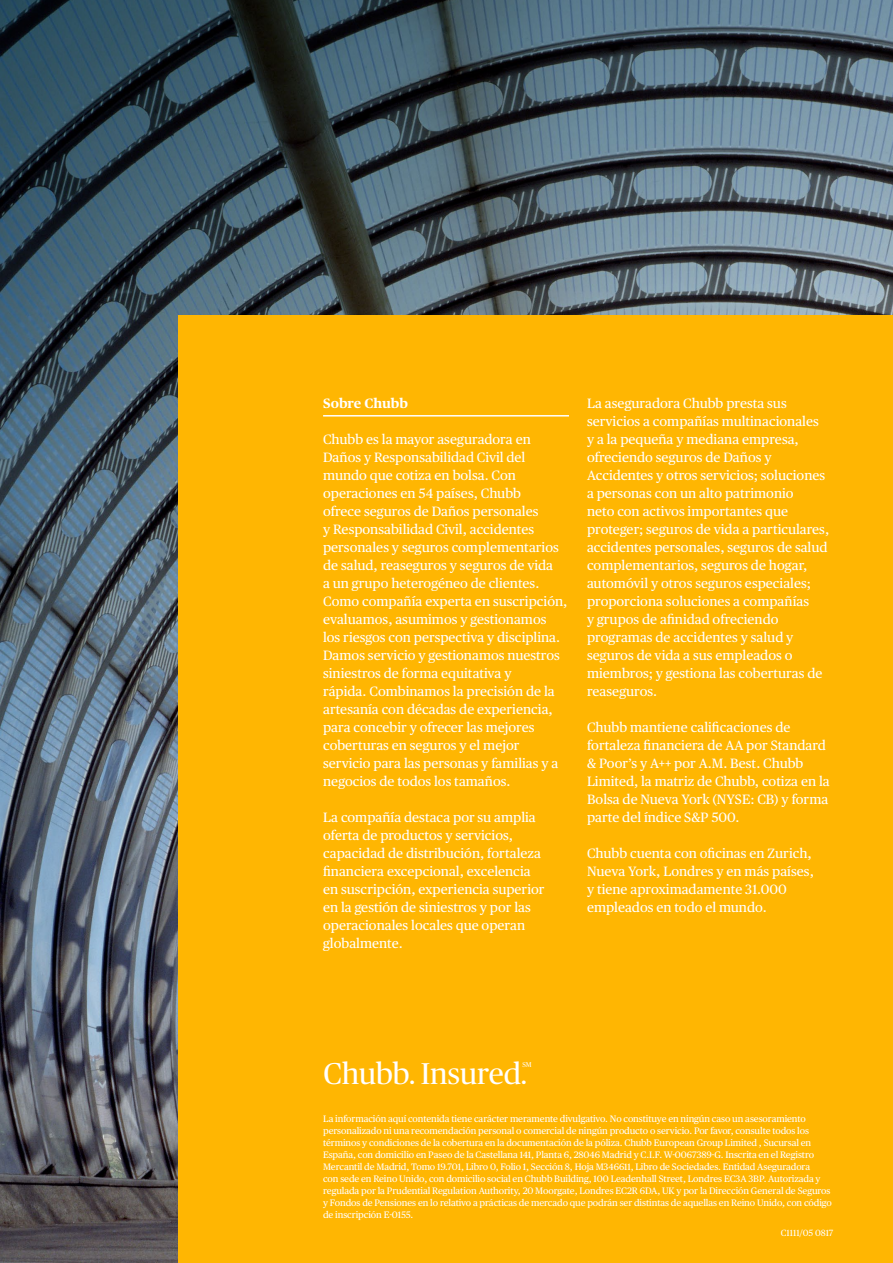
<style>
.page{position:relative;width:893px;height:1263px;background:#fff}
.page>*{position:absolute;margin:0;border:0;box-sizing:border-box;transform-origin:0 0}
.t1{font:30px "Chubb Publico";color:#fff}
.t2{font:13.5px/18px "Chubb Publico Text";color:#fff}
.t3{font:700 13.5px "Chubb Publico Text";color:#fff}
.t4{font:9.3px/12px "Chubb Publico Text";letter-spacing:-.01em;color:#fff}
.t5{font:9px "Chubb Publico Text";color:#fff}
.t6{font:7.05px "Chubb Publico";color:#fff}
</style>
<div class="page">
<img style="left:0;top:0;width:893px;height:1263px">
<div style="left:179px;top:316px;width:714px;height:947px;background:#ffb602"></div>
<hr style="left:323px;top:415px;width:246px;height:1px;background:#fff">
<h3 class="t3" style="left:323px;top:393px;width:86px">Sobre Chubb</h3>
<p class="t2" style="left:323px;top:430px;width:246px">Chubb es la mayor aseguradora en Daños y Responsabilidad Civil del mundo que cotiza en bolsa. Con operaciones en 54 países, Chubb<br>ofrece seguros de Daños personales<br>y Responsabilidad Civil, accidentes personales y seguros complementarios de salud, reaseguros y seguros de vida<br>a un grupo heterogéneo de clientes.<br>Como compañía experta en suscripción, evaluamos, asumimos y gestionamos<br>los riesgos con perspectiva y disciplina.<br>Damos servicio y gestionamos nuestros siniestros de forma equitativa y<br>rápida. Combinamos la precisión de la artesanía con décadas de experiencia, para concebir y ofrecer las mejores coberturas en seguros y el mejor servicio para las personas y familias y a negocios de todos los tamaños.</p>
<p class="t2" style="left:323px;top:808px;width:223px">La compañía destaca por su amplia oferta de productos y servicios, capacidad de distribución, fortaleza fnanciera excepcional, excelencia en suscripción, experiencia superior en la gestión de siniestros y por las operacionales locales que operan globalmente.</p>
<p class="t2" style="left:587px;top:394px;width:244px">La aseguradora Chubb presta sus servicios a compañías multinacionales y a la pequeña y mediana empresa, ofreciendo seguros de Daños y Accidentes y otros servicios; soluciones a personas con un alto patrimonio<br>neto con activos importantes que proteger; seguros de vida a particulares, accidentes personales, seguros de salud complementarios, seguros de hogar, automóvil y otros seguros especiales; proporciona soluciones a compañías<br>y grupos de afnidad ofreciendo programas de accidentes y salud y seguros de vida a sus empleados o miembros; y gestiona las coberturas de reaseguros.</p>
<p class="t2" style="left:587px;top:718px;width:244px">Chubb mantiene califcaciones de fortaleza fnanciera de AA por Standard &amp; Poor’s y A++ por A.M. Best. Chubb Limited, la matriz de Chubb, cotiza en la Bolsa de Nueva York (NYSE: CB) y forma parte del índice S&amp;P 500.</p>
<p class="t2" style="left:587px;top:844px;width:228px">Chubb cuenta con ofcinas en Zurich,<br>Nueva York, Londres y en más países, y tiene aproximadamente 31.000 empleados en todo el mundo.</p>
<h2 class="t1" style="left:323px;top:1053px;width:205px">Chubb. Insured.</h2>
<h2 class="t6" style="left:522px;top:1059px;width:11px">SM</h2>
<p class="t4" style="left:323px;top:1112px;width:510px">La información aquí contenida tiene carácter meramente divulgativo. No constituye en ningún caso un asesoramiento personalizado ni una recomendación personal o comercial de ningún producto o servicio. Por favor, consulte todos los términos y condiciones de la cobertura en la documentación de la póliza. Chubb European Group Limited , Sucursal en España, con domicilio en Paseo de la Castellana 141, Planta 6, 28046 Madrid y C.I.F. W-0067389-G. Inscrita en el Registro Mercantil de Madrid, Tomo 19.701, Libro 0, Folio 1, Sección 8, Hoja M346611, Libro de Sociedades. Entidad Aseguradora<br>con sede en Reino Unido, con domicilio social en Chubb Building, 100 Leadenhall Street, Londres EC3A 3BP. Autorizada y regulada por la Prudential Regulation Authority, 20 Moorgate, Londres EC2R 6DA, UK y por la Dirección General de Seguros y Fondos de Pensiones en lo relativo a prácticas de mercado que podrán ser distintas de aquellas en Reino Unido, con código de inscripción E-0155.</p>
<p class="t5" style="left:781px;top:1226px;width:54px">C1111/05 0817</p>
</div>
